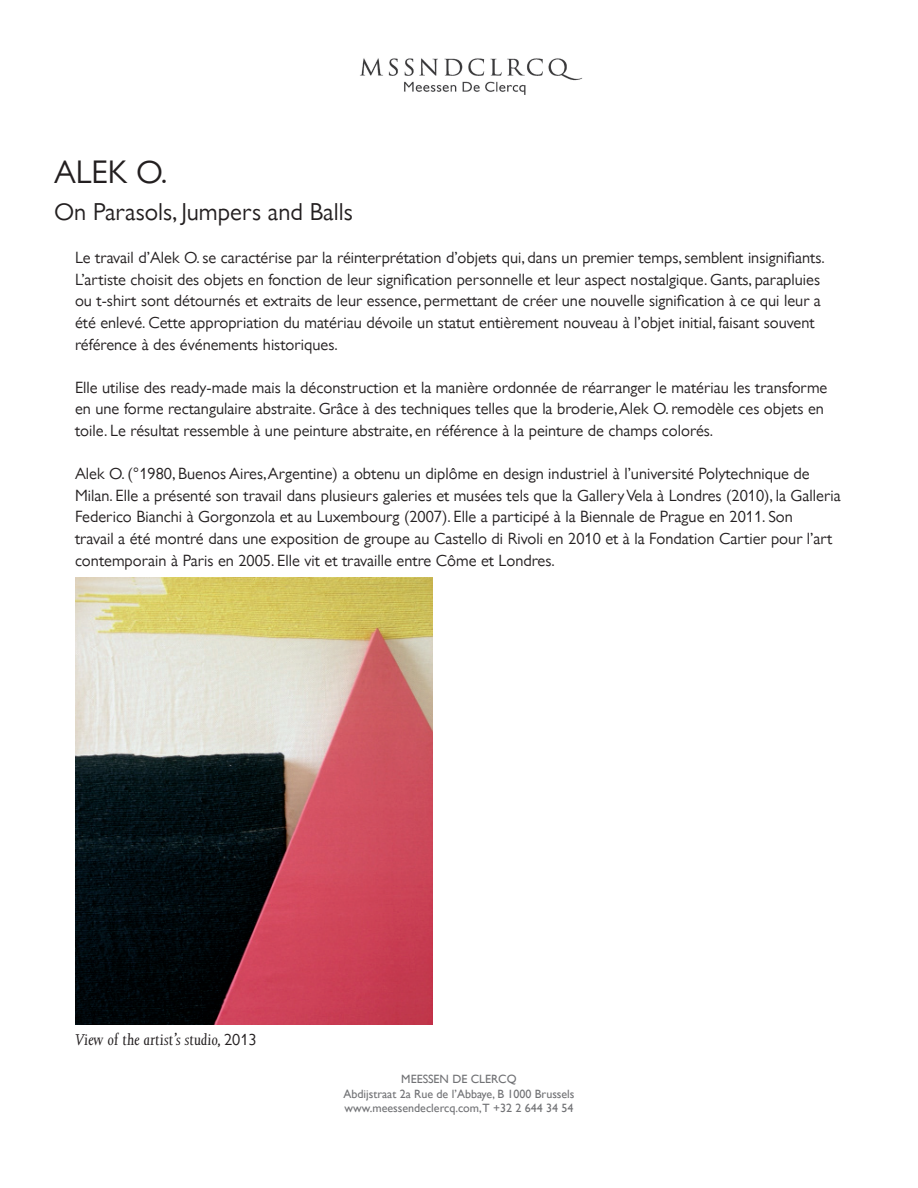
<style>
.page{position:relative;width:918px;height:1188px;background:#fff}
.page>*{position:absolute;margin:0;border:0;box-sizing:border-box;transform-origin:0 0}
.t1{font:36px "Gill Juliette Mssndclrcq";color:#231f20}
.t2{font:27px "Gill Juliette Mssndclrcq";color:#231f20}
.t3{font:18px/21.6px "Gill Juliette Mssndclrcq";color:#231f20}
.t4{font:italic 18px "Joanna";color:#231f20}
.t5{font:12px/14.4px "Gill Sans";color:#717275;text-align:center}
.s1{font-family:"Gill Juliette Mssndclrcq";font-style:normal}
</style>
<div class="page">
<img style="left:75px;top:578px;width:357px;height:447px">
<img style="left:360px;top:58px;width:223px;height:37px">
<h1 class="t1" style="left:54px;top:153px;width:115px">ALEK O.</h1>
<h2 class="t2" style="left:54px;top:198px;width:300px">On Parasols, Jumpers and Balls</h2>
<p class="t3" style="left:75px;top:247px;width:751px">Le travail d’Alek O. se caractérise par la réinterprétation d’objets qui, dans un premier temps, semblent insignifiants.<br>L’artiste choisit des objets en fonction de leur signification personnelle et leur aspect nostalgique. Gants, parapluies ou t-shirt sont détournés et extraits de leur essence, permettant de créer une nouvelle signification à ce qui leur a été enlevé. Cette appropriation du matériau dévoile un statut entièrement nouveau à l’objet initial, faisant souvent référence à des événements historiques.</p>
<p class="t3" style="left:75px;top:376px;width:754px">Elle utilise des ready-made mais la déconstruction et la manière ordonnée de réarranger le matériau les transforme en une forme rectangulaire abstraite. Grâce à des techniques telles que la broderie, Alek O. remodèle ces objets en toile. Le résultat ressemble à une peinture abstraite, en référence à la peinture de champs colorés.</p>
<p class="t3" style="left:75px;top:463px;width:767px">Alek O. (°1980, Buenos Aires, Argentine) a obtenu un diplôme en design industriel à l’université Polytechnique de Milan. Elle a présenté son travail dans plusieurs galeries et musées tels que la Gallery Vela à Londres (2010), la Galleria Federico Bianchi à Gorgonzola et au Luxembourg (2007). Elle a participé à la Biennale de Prague en 2011. Son<br>travail a été montré dans une exposition de groupe au Castello di Rivoli en 2010 et à la Fondation Cartier pour l’art contemporain à Paris en 2005. Elle vit et travaille entre Côme et Londres.</p>
<p class="t4" style="left:75px;top:1030px;width:183px">View of the artist’s studio, <span class="s1">2013</span></p>
<p class="t5" style="left:343px;top:1072px;width:233px">MEESSEN DE CLERCQ<br>Abdijstraat 2a Rue de l’Abbaye, B 1000 Brussels www.meessendeclercq.com,T +32 2 644 34 54</p>
</div>
